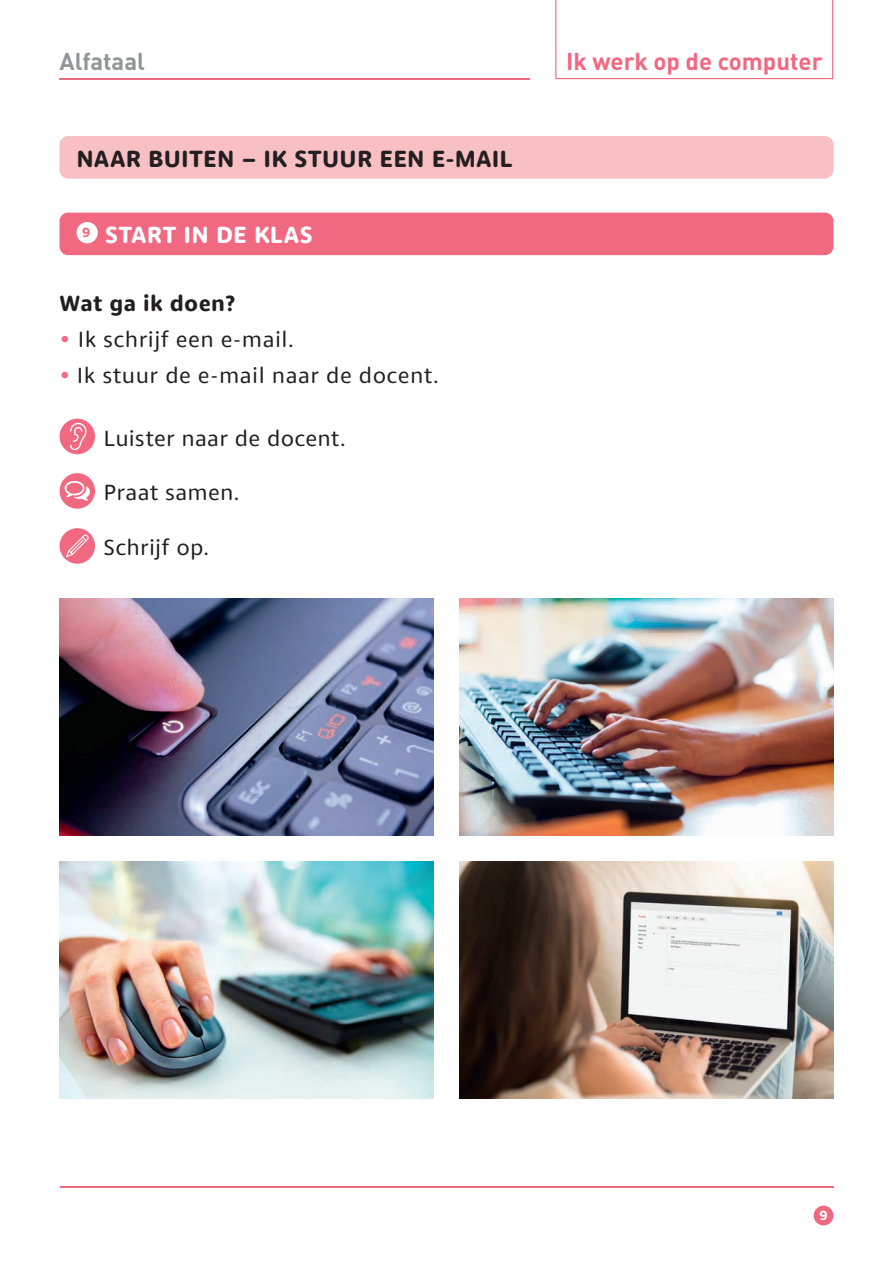
<style>
.page{position:relative;width:893px;height:1263px;background:#fff}
.page>*{position:absolute;margin:0;border:0;box-sizing:border-box;transform-origin:0 0}
.t1{font:700 24px "Dita";letter-spacing:.01em;color:#231f20}
.t2{font:700 24px "DIN";color:#f16881}
.t3{font:700 24px "Dita";letter-spacing:.01em;color:#fff}
.t4{font:700 24px "DIN";color:#939598}
.t5{font:22.5px "Dita";letter-spacing:.02em;color:#231f20}
.t6{font:700 22.5px "Dita";letter-spacing:.015em;color:#231f20}
.t7{font:700 13.5px "Dita";color:#fff}
.s1{font-size:27px;color:#f16881}
</style>
<div class="page">
<hr style="left:60px;top:1186px;width:773px;height:1px;background:#f16881">
<div style="left:814px;top:1206px;width:19px;height:19px;background:#f16881;border-radius:50%"></div>
<svg style="left:555px;top:0;width:278px;height:79px"></svg>
<hr style="left:60px;top:78px;width:470px;height:1px;background:#f16881">
<div style="left:60px;top:136px;width:773px;height:43px;background:#f9c0c4;border-radius:9px"></div>
<div style="left:60px;top:213px;width:773px;height:42px;background:#f16881;border-radius:9px"></div>
<div style="left:77px;top:222px;width:21px;height:21px;background:#fff;border-radius:50%"></div>
<div style="left:60px;top:419px;width:35px;height:35px;background:#f16881;border-radius:50%"></div>
<svg style="left:70px;top:423px;width:16px;height:27px"></svg>
<div style="left:60px;top:473px;width:35px;height:36px;background:#f16881;border-radius:50%"></div>
<svg style="left:65px;top:481px;width:25px;height:20px"></svg>
<div style="left:60px;top:528px;width:35px;height:36px;background:#f16881;border-radius:50%"></div>
<svg style="left:66px;top:535px;width:23px;height:22px"></svg>
<img style="left:60px;top:599px;width:374px;height:237px">
<img style="left:60px;top:861px;width:374px;height:237px">
<img style="left:459px;top:599px;width:374px;height:237px">
<img style="left:459px;top:861px;width:374px;height:237px">
<p class="t4" style="left:60px;top:46px;width:87px">Alfataal</p>
<p class="t2" style="left:566px;top:46px;width:258px">Ik werk op de computer</p>
<p class="t1" style="left:77px;top:144px;width:438px">NAAR BUITEN – IK STUUR EEN E-MAIL</p>
<p class="t3" style="left:82px;top:220px;width:232px"><sup>9</sup> START IN DE KLAS</p>
<p class="t6" style="left:60px;top:289px;width:177px">Wat ga ik doen?</p>
<p class="t5" style="left:60px;top:326px;width:236px"><span class="s1">•</span> Ik schrijf een e-mail.</p>
<p class="t5" style="left:60px;top:362px;width:381px"><span class="s1">•</span> Ik stuur de e-mail naar de docent.</p>
<p class="t5" style="left:104px;top:424px;width:244px">Luister naar de docent.</p>
<p class="t5" style="left:104px;top:478px;width:138px">Praat samen.</p>
<p class="t5" style="left:104px;top:533px;width:107px">Schrijf op.</p>
<p class="t7" style="left:819px;top:1207px;width:10px">9</p>
</div>
